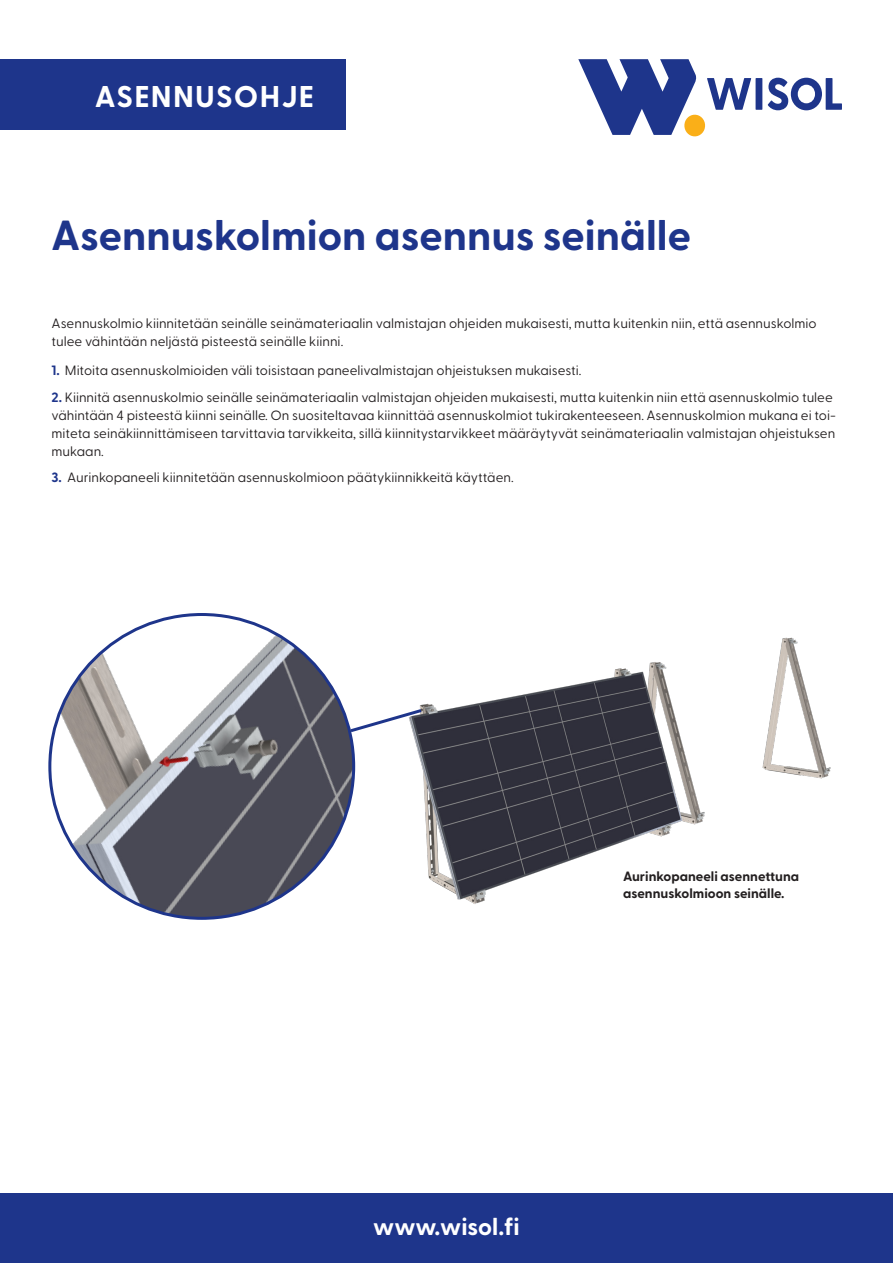
<style>
.page{position:relative;width:893px;height:1263px;background:#fff}
.page>*{position:absolute;margin:0;border:0;box-sizing:border-box;transform-origin:0 0}
.t1{font:700 42px "Greycliff CF";color:#1e358b}
.t2{font:700 30px "Greycliff CF";letter-spacing:.04em;color:#fff}
.t3{font:700 24px "Greycliff CF";color:#fff}
.t4{font:13.5px/18px "Greycliff CF";color:#231f20}
.t5{font:700 13.5px/16.5px "Greycliff CF";color:#231f20}
.s1{font-weight:700;color:#1e358b}
</style>
<div class="page">
<div style="left:0;top:1194px;width:893px;height:69px;background:#1e358b"></div>
<div style="left:0;top:59px;width:346px;height:71px;background:#1e358b"></div>
<div style="left:756px;top:78px;width:6px;height:32px;background:#1e358b"></div>
<svg style="left:768px;top:78px;width:74px;height:32px"></svg>
<svg style="left:578px;top:59px;width:173px;height:77px"></svg>
<img style="left:413px;top:637px;width:418px;height:267px">
<img style="left:50px;top:614px;width:304px;height:304px;border-radius:152px">
<svg style="left:347px;top:707px;width:78px;height:27px"></svg>
<h2 class="t2" style="left:95px;top:74px;width:221px">ASENNUSOHJE</h2>
<h1 class="t1" style="left:51px;top:203px;width:642px">Asennuskolmion asennus seinälle</h1>
<p class="t4" style="left:52px;top:313px;width:767px">Asennuskolmio kiinnitetään seinälle seinämateriaalin valmistajan ohjeiden mukaisesti, mutta kuitenkin niin, että asennuskolmio tulee vähintään neljästä pisteestä seinälle kiinni.</p>
<p class="t4" style="left:52px;top:360px;width:531px"><span class="s1">1.</span> Mitoita asennuskolmioiden väli toisistaan paneelivalmistajan ohjeistuksen mukaisesti.</p>
<p class="t4" style="left:52px;top:387px;width:786px"><span class="s1">2.</span> Kiinnitä asennuskolmio seinälle seinämateriaalin valmistajan ohjeiden mukaisesti, mutta kuitenkin niin että asennuskolmio tulee vähintään 4 pisteestä kiinni seinälle. On suositeltavaa kiinnittää asennuskolmiot tukirakenteeseen. Asennuskolmion mukana ei toi&shy;miteta seinäkiinnittämiseen tarvittavia tarvikkeita, sillä kiinnitystarvikkeet määräytyvät seinämateriaalin valmistajan ohjeistuksen mukaan.</p>
<p class="t4" style="left:52px;top:467px;width:464px"><span class="s1">3.</span> Aurinkopaneeli kiinnitetään asennuskolmioon päätykiinnikkeitä käyttäen.</p>
<p class="t5" style="left:623px;top:868px;width:178px">Aurinkopaneeli asennettuna asennuskolmioon seinälle.</p>
<h3 class="t3" style="left:373px;top:1209px;width:148px">www.wisol.fi</h3>
</div>
